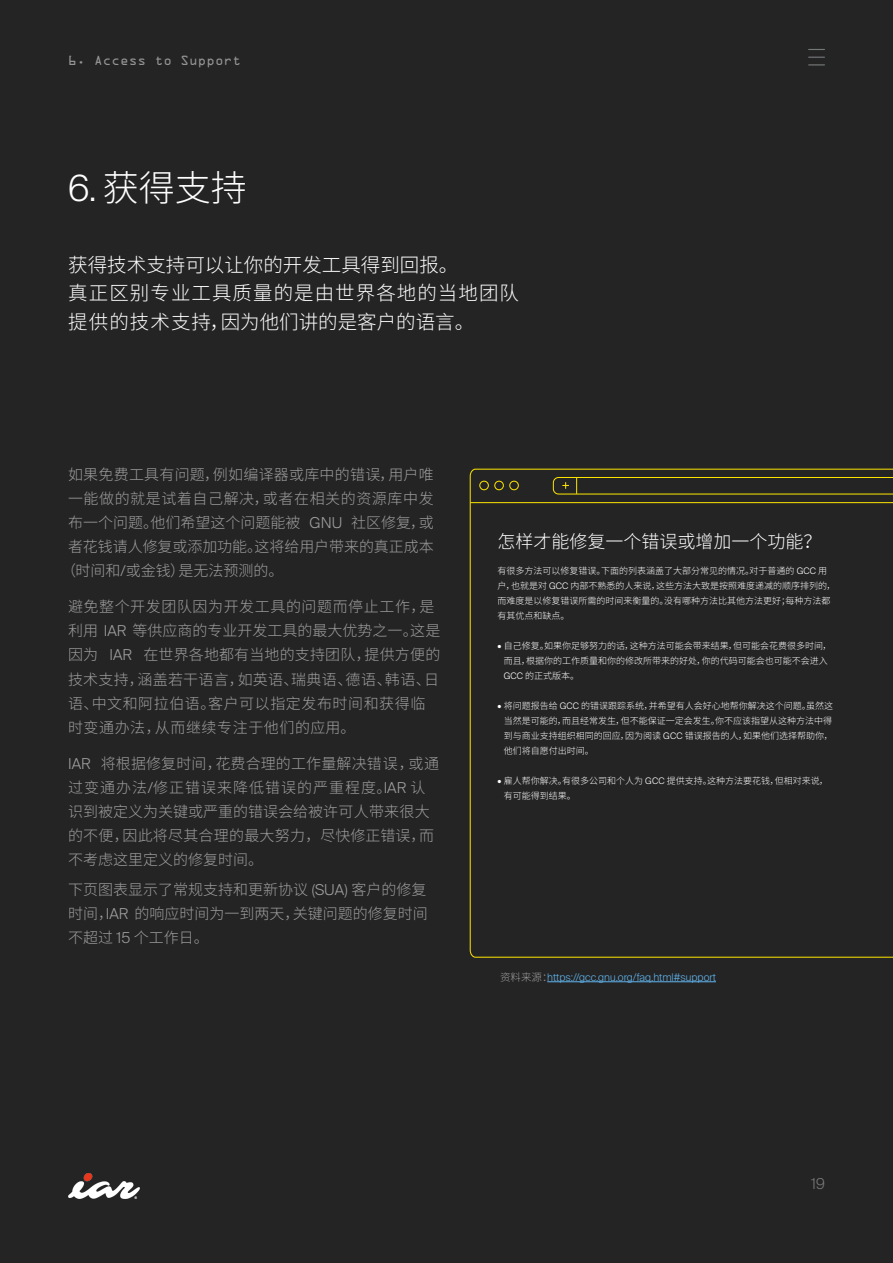
<style>
.page{position:relative;width:893px;height:1263px;background:#242424}
.page>*{position:absolute;margin:0;border:0;box-sizing:border-box;transform-origin:0 0}
.t1{font:300 36px "Source Han Sans CN";color:#fff}
.t2{font:300 19.5px/28.5px "Source Han Sans CN";color:#fff}
.t3{font:300 18px "Source Han Sans CN";color:#fff}
.t4{font:300 15px/24px "Source Han Sans CN";letter-spacing:.01em;color:#9e9e9e}
.t5{font:300 15px/24px "Source Han Sans CN";letter-spacing:.035em;color:#9e9e9e}
.t6{font:300 15px "Source Han Sans CN";letter-spacing:.04em;color:#9e9e9e}
.t7{font:300 15px "Suisse Intl";color:#7a7a7a}
.t8{font:12px "OCRA Std";color:#959595}
.t9{font:300 10.5px "Suisse Intl";color:#61b5ed}
.t10{font:300 9px/15px "Source Han Sans CN";color:#fff}
.s1{font-family:"Suisse Intl"}
.s2{font-family:"Source Han Sans SC"}
.s3{font-family:"Source Han Sans CN";color:#9e9e9e}
</style>
<div class="page">
<svg style="left:470px;top:469px;width:423px;height:489px"></svg>
<svg style="left:470px;top:477px;width:423px;height:26px"></svg>
<hr style="left:547px;top:981px;width:169px;height:1px;background:#61b5ed">
<svg style="left:808px;top:49px;width:17px;height:1px"></svg>
<svg style="left:808px;top:57px;width:17px;height:1px"></svg>
<svg style="left:808px;top:64px;width:17px;height:1px"></svg>
<img style="left:68px;top:1173px;width:72px;height:26px">
<p class="t8" style="left:68px;top:56px;width:174px">6. Access to Support</p>
<p class="t1" style="left:68px;top:168px;width:180px"><span class="s1">6.</span> 获得支持</p>
<p class="t2" style="left:68px;top:251px;width:452px">获得技术支持可以让你的开发工具得到回报。<br>真正区别专业工具质量的是由世界各地的当地团队提供的技术支持，因为他们讲的是客户的语言。</p>
<p class="t4" style="left:68px;top:462px;width:367px">如果免费工具有问题，例如编译器或库中的错误，用户唯</p>
<p class="t6" style="left:68px;top:490px;width:367px">一能做的就是试着自己解决，或者在相关的资源库中发</p>
<p class="t4" style="left:68px;top:510px;width:367px">布一个问题。他们希望这个问题能被 <span class="s1">GNU</span> 社区修复，或</p>
<p class="t4" style="left:68px;top:534px;width:367px">者花钱请人修复或添加功能。这将给用户带来的真正成本</p>
<p class="t4" style="left:61px;top:558px;width:224px">（时间和<span class="s1">/</span>或金钱）是无法预测的。</p>
<p class="t5" style="left:68px;top:595px;width:374px">避免整个开发团队因为开发工具的问题而停止工作，是利用 <span class="s1">IAR</span> 等供应商的专业开发工具的最大优势之一。这是因为 <span class="s1">IAR</span> 在世界各地都有当地的支持团队，提供方便的技术支持，涵盖若干语言，如英语、瑞典语、德语、韩语、日语、中文和阿拉伯语。客户可以指定发布时间和获得临时变通办法，从而继续专注于他们的应用。</p>
<p class="t4" style="left:68px;top:752px;width:373px"><span class="s1">IAR</span> 将根据修复时间，花费合理的工作量解决错误，或通过变通办法<span class="s1">/</span>修正错误来降低错误的严重程度。<span class="s1">IAR</span> 认识到被定义为关键或严重的错误会给被许可人带来很大的不便，因此将尽其合理的最大努力，尽快修正错误，而不考虑这里定义的修复时间。</p>
<p class="t4" style="left:68px;top:877px;width:361px;text-align:justify"><span class="s2">下页图表</span>显示了常规支持和更新协议 <span class="s1">(SUA)</span> 客户的修复时间，<span class="s1">IAR</span> 的响应时间为一到两天，关键问题的修复时间不超过 <span class="s1">15</span> 个工作日。</p>
<p class="t3" style="left:497px;top:531px;width:325px">怎样才能修复一个错误或增加一个功能？</p>
<p class="t10" style="left:497px;top:563px;width:340px">有很多方法可以修复错误。下面的列表涵盖了大部分常见的情况。对于普通的 <span class="s1">GCC</span> 用户，也就是对 <span class="s1">GCC</span> 内部不熟悉的人来说，这些方法大致是按照难度递减的顺序排列的，而难度是以修复错误所需的时间来衡量的。没有哪种方法比其他方法更好；每种方法都有其优点和缺点。</p>
<p class="t10" style="left:504px;top:638px;width:329px;text-indent:-6px"><span class="s1">•</span> 自己修复。如果你足够努力的话，这种方法可能会带来结果，但可能会花费很多时间，而且，根据你的工作质量和你的修改所带来的好处，你的代码可能会也可能不会进入<br><span class="s1">GCC</span> 的正式版本。</p>
<p class="t10" style="left:504px;top:698px;width:331px;text-indent:-6px"><span class="s1">•</span> 将问题报告给 <span class="s1">GCC</span> 的错误跟踪系统，并希望有人会好心地帮你解决这个问题。虽然这当然是可能的，而且经常发生，但不能保证一定会发生。你不应该指望从这种方法中得到与商业支持组织相同的回应，因为阅读 <span class="s1">GCC</span> 错误报告的人，如果他们选择帮助你，他们将自愿付出时间。</p>
<p class="t10" style="left:504px;top:773px;width:326px;text-indent:-6px"><span class="s1">•</span> 雇人帮你解决。有很多公司和个人为 <span class="s1">GCC</span> 提供支持。这种方法要花钱，但相对来说，有可能得到结果。</p>
<p class="t9" style="left:500px;top:971px;width:217px"><span class="s3">资料来源：</span>https://gcc.gnu.org/faq.html#support</p>
<p class="t7" style="left:811px;top:1175px;width:15px">19</p>
</div>
